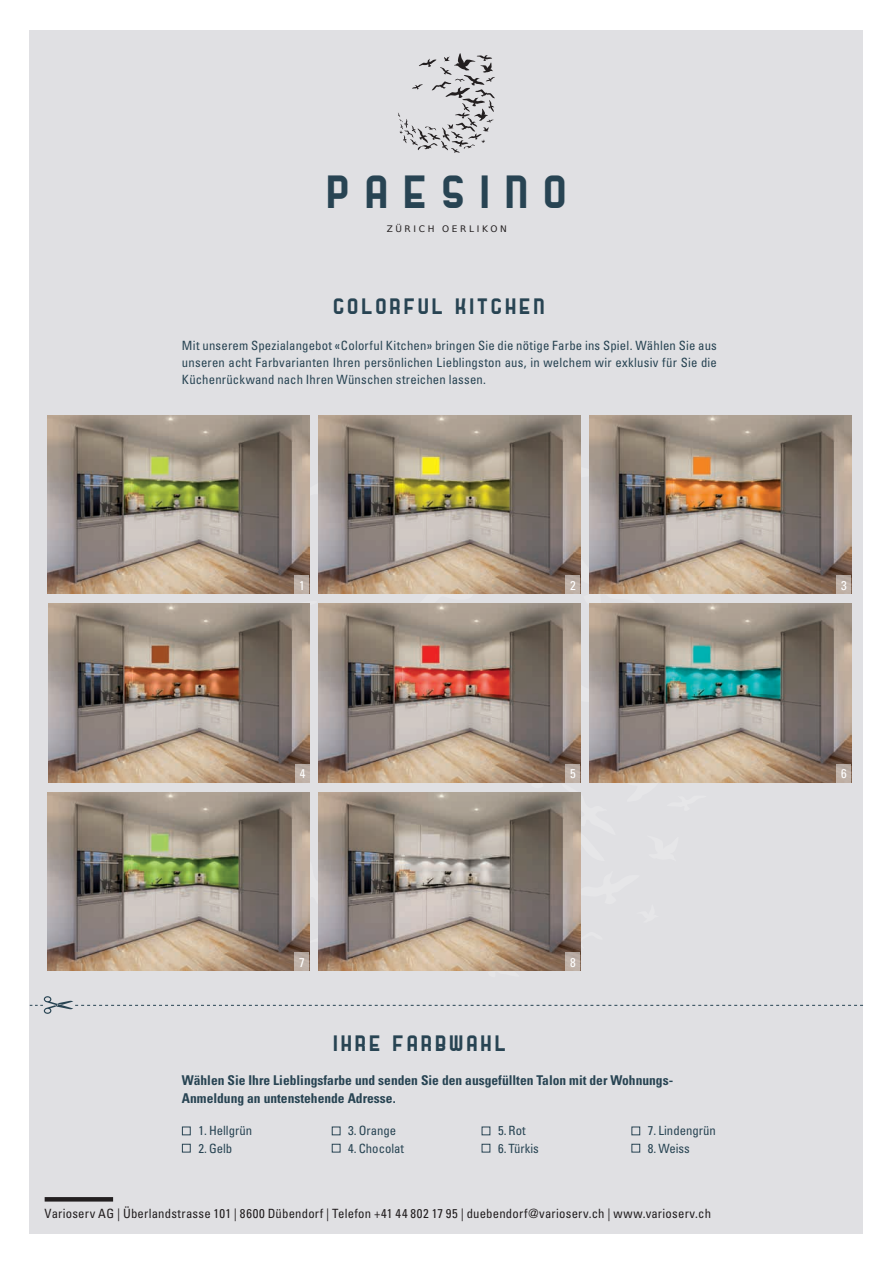
<style>
.page{position:relative;width:893px;height:1263px;background:#fff}
.page>*{position:absolute;margin:0;border:0;box-sizing:border-box;transform-origin:0 0}
.t1{font:40.65px "Stadium";letter-spacing:.27em;color:#284453}
.Vario_Titel{font:19.5px "Stadium";letter-spacing:.05em;color:#284453}
.t2{font:700 condensed 13.5px/18px "Univers LT Pro";color:#284453}
.Vario_Lauftext{font:condensed 12.75px/17.2px "Univers LT Pro";color:#284453;text-align:justify}
.t3{font:condensed 12.75px "Univers LT Pro";letter-spacing:.015em;color:#231f20}
.t4{font:condensed 12.75px "Univers LT Pro";color:#fff}
.t5{font:9px "Bitstream Vera Sans";letter-spacing:.295em;color:#231f20}
</style>
<div class="page">
<div style="left:30px;top:30px;width:833px;height:1203px;background:#e0e0e3"></div>
<svg style="left:398px;top:53px;width:97px;height:100px"></svg>
<svg style="left:178px;top:429px;width:536px;height:542px"></svg>
<svg style="left:45px;top:1197px;width:68px;height:4px"></svg>
<img style="left:48px;top:415px;width:261px;height:179px">
<div style="left:294px;top:576px;width:15px;height:18px;background:#bfb2a9"></div>
<img style="left:48px;top:603px;width:262px;height:179px">
<div style="left:295px;top:764px;width:15px;height:18px;background:#bfb2a9"></div>
<img style="left:48px;top:792px;width:261px;height:179px">
<div style="left:294px;top:952px;width:15px;height:19px;background:#bfb2a8"></div>
<img style="left:319px;top:415px;width:261px;height:179px">
<div style="left:566px;top:576px;width:14px;height:18px;background:#bfb2a9"></div>
<img style="left:319px;top:603px;width:261px;height:179px">
<div style="left:566px;top:764px;width:14px;height:18px;background:#bfb2a9"></div>
<img style="left:319px;top:792px;width:261px;height:179px">
<div style="left:565px;top:953px;width:15px;height:18px;background:#c0b3a9"></div>
<img style="left:590px;top:415px;width:261px;height:179px">
<div style="left:837px;top:576px;width:14px;height:18px;background:#bfb2a9"></div>
<img style="left:590px;top:603px;width:261px;height:179px">
<div style="left:837px;top:764px;width:14px;height:18px;background:#bfb2a9"></div>
<div style="left:182px;top:1126px;width:9px;height:9px;border:1px solid #284453"></div>
<div style="left:182px;top:1144px;width:9px;height:8px;border:1px solid #284453"></div>
<div style="left:332px;top:1126px;width:8px;height:9px;border:1px solid #284453"></div>
<div style="left:332px;top:1144px;width:8px;height:8px;border:1px solid #284453"></div>
<div style="left:482px;top:1144px;width:8px;height:8px;border:1px solid #284453"></div>
<div style="left:631px;top:1126px;width:9px;height:9px;border:1px solid #284453"></div>
<div style="left:631px;top:1144px;width:9px;height:8px;border:1px solid #284453"></div>
<svg style="left:30px;top:996px;width:833px;height:18px"></svg>
<h1 class="t1" style="left:324px;top:172px;width:246px">PAESINO</h1>
<p class="t5" style="left:387px;top:224px;width:122px">ZÜRICH OERLIKON</p>
<p class="Vario_Titel" style="left:332px;top:297px;width:215px">COLORFUL KITCHEN</p>
<p class="Vario_Lauftext" style="left:182px;top:337px;width:536px">Mit unserem Spezialangebot «Colorful Kitchen» bringen Sie die nötige Farbe ins Spiel. Wählen Sie aus unseren acht Farbvarianten Ihren persönlichen Lieblingston aus, in welchem wir exklusiv für Sie die Küchenrückwand nach Ihren Wünschen streichen lassen.</p>
<p class="t4" style="left:299px;top:577px;width:7px">1</p>
<p class="t4" style="left:570px;top:577px;width:7px">2</p>
<p class="t4" style="left:300px;top:765px;width:7px">4</p>
<p class="t4" style="left:570px;top:765px;width:7px">5</p>
<p class="t4" style="left:299px;top:954px;width:7px">7</p>
<p class="Vario_Titel" style="left:332px;top:1033px;width:176px">IHRE FARBWAHL</p>
<p class="t4" style="left:570px;top:954px;width:7px">8</p>
<p class="t2" style="left:182px;top:1071px;width:493px">Wählen Sie Ihre Lieblingsfarbe und senden Sie den ausgefüllten Talon mit der Wohnungs-<br>Anmeldung an untenstehende Adresse.</p>
<p class="Vario_Lauftext" style="left:198px;top:1122px;width:55px">1. Hellgrün</p>
<p class="Vario_Lauftext" style="left:198px;top:1139px;width:35px">2. Gelb</p>
<p class="Vario_Lauftext" style="left:348px;top:1122px;width:50px">3. Orange</p>
<p class="Vario_Lauftext" style="left:348px;top:1139px;width:57px">4. Chocolat</p>
<p class="Vario_Lauftext" style="left:498px;top:1122px;width:29px">5. Rot</p>
<p class="Vario_Lauftext" style="left:498px;top:1139px;width:42px">6. Türkis</p>
<p class="Vario_Lauftext" style="left:648px;top:1122px;width:69px">7. Lindengrün</p>
<p class="Vario_Lauftext" style="left:648px;top:1139px;width:43px">8. Weiss</p>
<p class="t3" style="left:45px;top:1206px;width:668px">Varioserv AG | Überlandstrasse 101 | 8600 Dübendorf | Telefon +41 44 802 17 95 | duebendorf@varioserv.ch | www.varioserv.ch</p>
<p class="t4" style="left:841px;top:577px;width:7px">3</p>
<p class="t4" style="left:841px;top:765px;width:7px">6</p>
</div>
